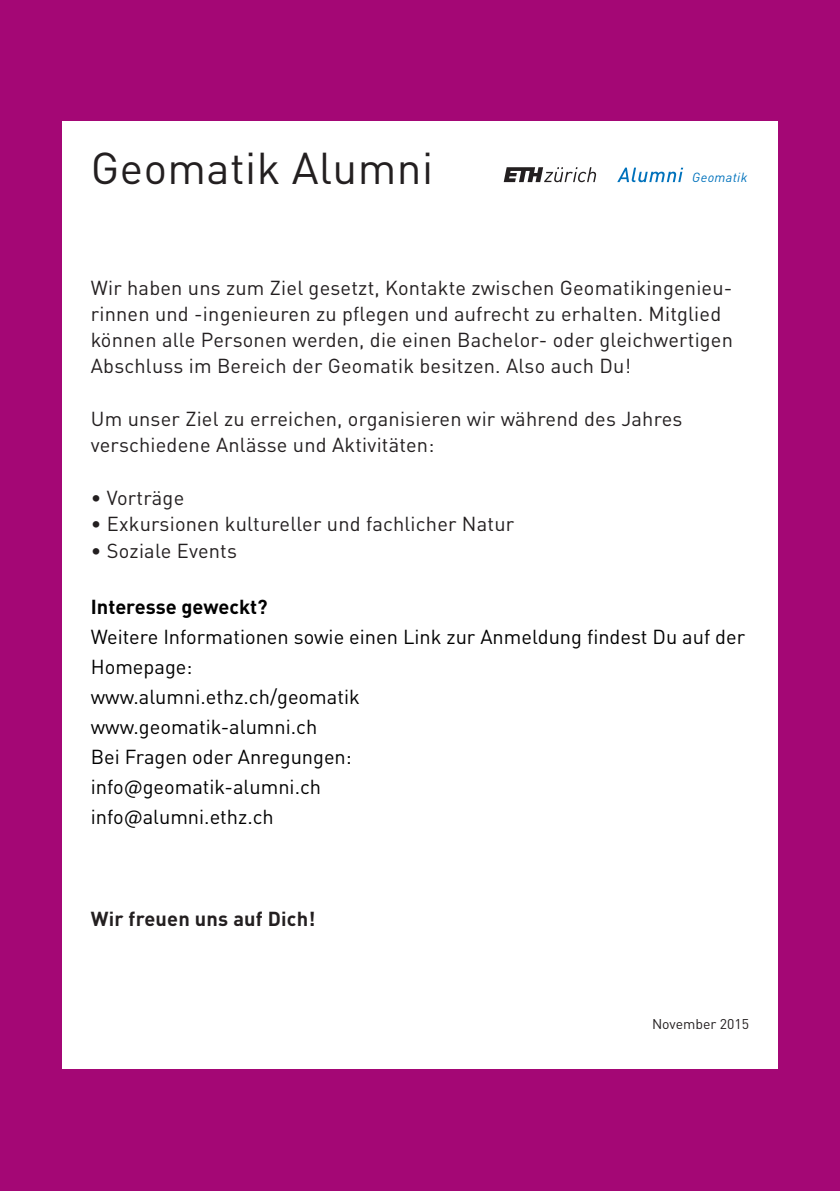
<style>
.page{position:relative;width:840px;height:1191px;background:#fff}
.page>*{position:absolute;margin:0;border:0;box-sizing:border-box;transform-origin:0 0}
._03-titel-4{font:44px "DIN Pro";letter-spacing:.01em;color:#231f20}
._05-untertitel{font:20px/26.2px "DIN Pro";letter-spacing:.01em;color:#231f20}
._07-kasten{font:20px/30px "DIN Pro";color:#000}
._05-untertitel-2{font:700 20px "DIN Pro";letter-spacing:.01em;color:#231f20}
._07-kasten-2{font:700 20px "DIN Pro";color:#000}
._07-kasten-3{font:14px "DIN Pro";color:#231f20}
.t1{font:italic 13.2px "DIN Pro";letter-spacing:.025em;color:#0072bc}
</style>
<div class="page">
<div style="left:0;top:0;width:839px;height:1191px;background:#a40775"></div>
<div style="left:62px;top:122px;width:715px;height:947px;background:#fff"></div>
<svg style="left:503px;top:167px;width:92px;height:15px"></svg>
<svg style="left:617px;top:168px;width:65px;height:14px"></svg>
<p class="_03-titel-4" style="left:91px;top:133px;width:343px">Geomatik Alumni</p>
<p class="t1" style="left:691px;top:167px;width:57px">Geomatik</p>
<p class="_05-untertitel" style="left:91px;top:272px;width:643px">Wir haben uns zum Ziel gesetzt, Kontakte zwischen Geomatikingenieu&shy;rinnen und -ingenieuren zu pflegen und aufrecht zu erhalten. Mitglied können alle Personen werden, die einen Bachelor- oder gleichwertigen Abschluss im Bereich der Geomatik besitzen. Also auch Du!</p>
<p class="_05-untertitel" style="left:91px;top:404px;width:593px">Um unser Ziel zu erreichen, organisieren wir während des Jahres verschiedene Anlässe und Aktivitäten:</p>
<p class="_05-untertitel" style="left:91px;top:483px;width:95px">• Vorträge</p>
<p class="_05-untertitel" style="left:91px;top:509px;width:425px">• Exkursionen kultureller und fachlicher Natur</p>
<p class="_05-untertitel" style="left:91px;top:535px;width:148px">• Soziale Events</p>
<p class="_07-kasten-2" style="left:91px;top:590px;width:178px">Interesse geweckt?</p>
<p class="_07-kasten" style="left:91px;top:620px;width:655px">Weitere Informationen sowie einen Link zur Anmeldung findest Du auf der<br>Homepage:</p>
<p class="_07-kasten" style="left:91px;top:680px;width:270px">www.alumni.ethz.ch/geomatik</p>
<p class="_07-kasten" style="left:91px;top:710px;width:228px">www.geomatik-alumni.ch</p>
<p class="_07-kasten" style="left:91px;top:740px;width:262px">Bei Fragen oder Anregungen:</p>
<p class="_07-kasten" style="left:91px;top:770px;width:232px">info@geomatik-alumni.ch</p>
<p class="_07-kasten" style="left:91px;top:800px;width:184px">info@alumni.ethz.ch</p>
<p class="_05-untertitel-2" style="left:91px;top:902px;width:226px">Wir freuen uns auf Dich!</p>
<p class="_07-kasten-3" style="left:651px;top:1012px;width:99px">November 2015</p>
</div>
